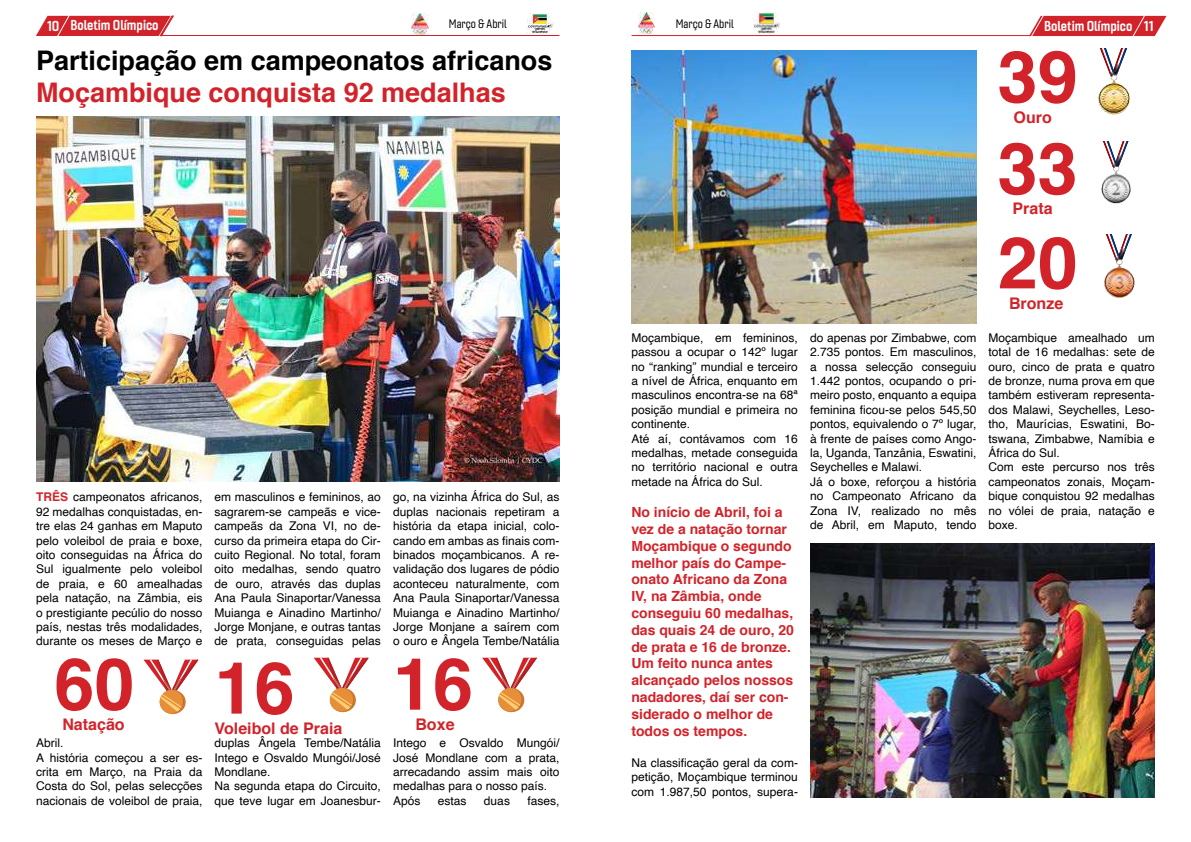
<style>
.page{position:relative;width:1191px;height:842px;background:#fff}
.page>*{position:absolute;margin:0;border:0;box-sizing:border-box;transform-origin:0 0}
.t1{font:700 72px/93.1px "Helvetica";color:#d2232a;text-align:justify}
.t2{font:700 27px "Helvetica";color:#000}
.t3{font:700 27px "Helvetica";color:#d2232a}
.t4{font:700 16px "Helvetica";color:#d2232a}
.t5{font:700 14px/16.8px "Helvetica";color:#d2232a}
.t6{font:14px "Gineso Soft Con Bol";color:#fff}
.t7{font:14px "Gineso Soft Nor Bol";color:#fff}
.t8{font:12px/14.4px "Helvetica";color:#000}
.t9{font:12px "Gineso Soft Con Reg";color:#000}
.s1{font-family:"Gineso Soft Nor Bol"}
.s2{font-weight:700;color:#d2232a}
</style>
<div class="page">
<hr style="left:159px;top:35px;width:400px;height:1px;background:#d2232a">
<hr style="left:631px;top:35px;width:401px;height:1px;background:#d2232a">
<img style="left:411px;top:13px;width:17px;height:21px">
<img style="left:638px;top:12px;width:17px;height:21px">
<img style="left:527px;top:13px;width:26px;height:21px">
<img style="left:753px;top:12px;width:26px;height:21px">
<svg style="left:1029px;top:15px;width:137px;height:22px;background:#d9494e"></svg>
<svg style="left:36px;top:15px;width:138px;height:22px;background:#d9484e"></svg>
<img style="left:36px;top:117px;width:523px;height:365px">
<svg style="left:144px;top:660px;width:55px;height:54px"></svg>
<svg style="left:314px;top:658px;width:55px;height:54px"></svg>
<svg style="left:482px;top:658px;width:55px;height:54px"></svg>
<img style="left:631px;top:51px;width:345px;height:272px">
<img style="left:810px;top:543px;width:345px;height:254px">
<svg style="left:1100px;top:49px;width:27px;height:28px"></svg>
<svg style="left:1115px;top:92px;width:1px;height:13px"></svg>
<img style="left:1098px;top:64px;width:17px;height:42px">
<svg style="left:1103px;top:141px;width:26px;height:27px"></svg>
<svg style="left:1117px;top:183px;width:3px;height:11px"></svg>
<img style="left:1101px;top:155px;width:16px;height:39px">
<svg style="left:1106px;top:234px;width:26px;height:28px"></svg>
<svg style="left:1116px;top:276px;width:7px;height:12px"></svg>
<img style="left:1104px;top:249px;width:17px;height:38px">
<p class="t6" style="left:70px;top:17px;width:90px">Boletim Olímpico</p>
<p class="t9" style="left:449px;top:17px;width:59px">Março &amp; Abril</p>
<p class="t9" style="left:676px;top:17px;width:59px">Março &amp; Abril</p>
<p class="t7" style="left:47px;top:18px;width:14px">10</p>
<p class="t6" style="left:1044px;top:18px;width:111px">Boletim Olímpico <span class="s1">11</span></p>
<h2 class="t2" style="left:36px;top:39px;width:518px">Participação em campeonatos africanos</h2>
<h2 class="t3" style="left:36px;top:71px;width:471px">Moçambique conquista 92 medalhas</h2>
<h1 class="t1" style="left:997px;top:31px;width:82px">39<br>33<br>20</h1>
<h3 class="t4" style="left:1013px;top:104px;width:40px">Ouro</h3>
<h3 class="t4" style="left:1012px;top:196px;width:42px">Prata</h3>
<p class="t8" style="left:36px;top:490px;width:168px;text-align:justify"><span class="s2">TRÊS</span> campeonatos africanos, 92 medalhas conquistadas, en&shy;tre elas 24 ganhas em Maputo pelo voleibol de praia e boxe, oito conseguidas na África do Sul igualmente pelo voleibol de praia, e 60 amealhadas pela natação, na Zâmbia, eis o prestigiante pecúlio do nosso país, nestas três modalidades, durante os meses de Março e</p>
<p class="t8" style="left:393px;top:490px;width:168px;text-align:justify">go, na vizinha África do Sul, as duplas nacionais repetiram a história da etapa inicial, colo&shy;cando em ambas as finais com&shy;binados moçambicanos. A re&shy;validação dos lugares de pódio aconteceu naturalmente, com Ana Paula Sinaportar/Vanessa Muianga e Ainadino Martinho/ Jorge Monjane a saírem com o ouro e Ângela Tembe/Natália</p>
<p class="t8" style="left:214px;top:490px;width:168px;text-align:justify">em masculinos e femininos, ao sagrarem-se campeãs e vice&shy;campeãs da Zona VI, no de&shy;curso da primeira etapa do Cir&shy;cuito Regional. No total, foram oito medalhas, sendo quatro de ouro, através das duplas Ana Paula Sinaportar/Vanessa Muianga e Ainadino Martinho/ Jorge Monjane, e outras tantas de prata, conseguidas pelas</p>
<h1 class="t1" style="left:54px;top:641px;width:242px">60 16</h1>
<h1 class="t1" style="left:393px;top:639px;width:82px">16</h1>
<h3 class="t4" style="left:62px;top:711px;width:64px">Natação</h3>
<h3 class="t4" style="left:215px;top:715px;width:129px">Voleibol de Praia</h3>
<h3 class="t4" style="left:415px;top:711px;width:41px">Boxe</h3>
<p class="t8" style="left:214px;top:736px;width:168px">duplas Ângela Tembe/Natália<br>Intego e Osvaldo Mungói/José<br>Mondlane.<br>Na segunda etapa do Circuito, que teve lugar em Joanesbur-</p>
<p class="t8" style="left:393px;top:736px;width:168px">Intego e Osvaldo Mungói/<br>José Mondlane com a prata, arrecadando assim mais oito medalhas para o nosso país.<br>Após</p>
<p class="t8" style="left:36px;top:736px;width:168px">Abril.<br>A história começou a ser es&shy;crita em Março, na Praia da<br>Costa do Sol, pelas selecções nacionais de voleibol de praia,</p>
<p class="t8" style="left:438px;top:794px;width:30px">estas</p>
<p class="t8" style="left:484px;top:794px;width:28px">duas</p>
<p class="t8" style="left:527px;top:794px;width:34px">fases,</p>
<p class="t8" style="left:631px;top:331px;width:168px">Moçambique, em femininos, passou a ocupar o 142º lugar no “ranking” mundial e terceiro a nível de África, enquanto em masculinos encontra-se na 68ª posição mundial e primeira no continente.<br>Até aí, contávamos com 16 medalhas, metade conseguida no território nacional e outra metade na África do Sul.</p>
<p class="t5" style="left:631px;top:504px;width:164px">No início de Abril, foi a vez de a natação tornar<br>Moçambique o segundo melhor país do Campe&shy;onato Africano da Zona<br>IV, na Zâmbia, onde conseguiu 60 medalhas, das quais 24 de ouro, 20 de prata e 16 de bronze.<br>Um feito nunca antes alcançado pelos nossos nadadores, daí ser con&shy;siderado o melhor de todos os tempos.</p>
<p class="t8" style="left:631px;top:756px;width:168px;text-align:justify">Na classificação geral da com&shy;petição, Moçambique terminou com 1.987,50 pontos, supera-</p>
<p class="t8" style="left:810px;top:331px;width:168px">do apenas por Zimbabwe, com<br>2.735 pontos. Em masculinos, a nossa selecção conseguiu<br>1.442 pontos, ocupando o pri&shy;meiro posto, enquanto a equipa feminina ficou-se pelos 545,50 pontos, equivalendo o 7º lugar, à frente de países como Ango&shy;la, Uganda, Tanzânia, Eswatini,<br>Seychelles e Malawi.<br>Já o boxe, reforçou a história no Campeonato Africano da<br>Zona IV, realizado no mês de Abril, em Maputo, tendo</p>
<h3 class="t4" style="left:1009px;top:290px;width:56px">Bronze</h3>
<p class="t8" style="left:988px;top:331px;width:168px">Moçambique amealhado um total de 16 medalhas: sete de ouro, cinco de prata e quatro de bronze, numa prova em que também estiveram representa&shy;dos Malawi, Seychelles, Leso&shy;tho, Maurícias, Eswatini, Bo&shy;tswana, Zimbabwe, Namíbia e<br>África do Sul.<br>Com este percurso nos três campeonatos zonais, Moçam&shy;bique conquistou 92 medalhas no vólei de praia, natação e boxe.</p>
</div>
